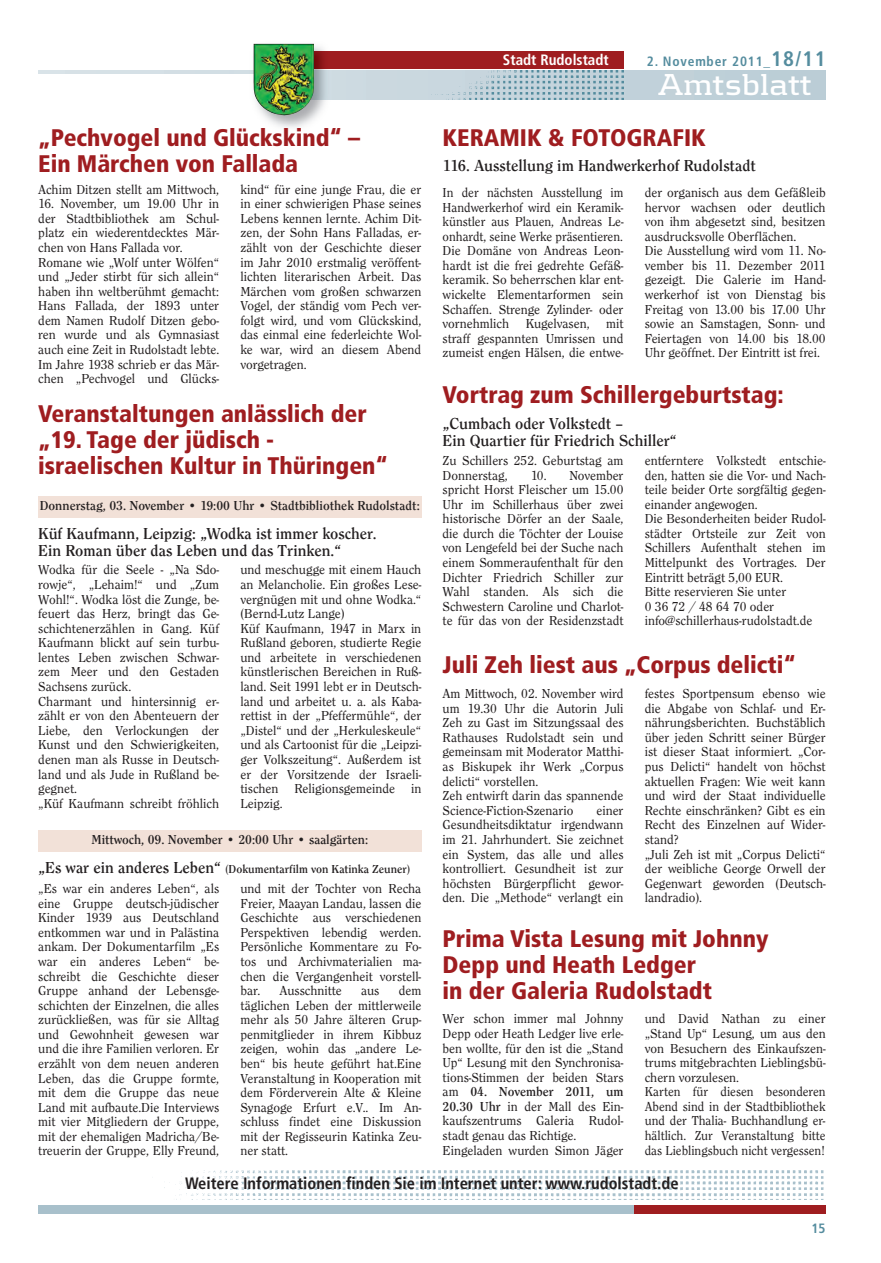
<style>
.page{position:relative;width:881px;height:1263px;background:#fff}
.page>*{position:absolute;margin:0;border:0;box-sizing:border-box;transform-origin:0 0}
.t1{font:700 31.5px "Kontrapunkt";color:#fff}
.t2{font:900 condensed 24px/26px "Frutiger";color:#9f1d20}
.t3{font:700 16.5px/17.9px "Clearface Itc T";color:#231f20}
.t4{font:700 condensed 16.5px "Frutiger";color:#231f20}
.t5{font:700 condensed 15px "Frutiger";color:#fff}
.t6{font:13.5px/14.5px "Clearface Itc T";color:#231f20}
.t7{font:700 13.5px "Clearface Itc T";color:#231f20}
.t8{font:700 condensed 13.5px "Frutiger";letter-spacing:.06em;color:#548c9e}
.t9{font:700 12px "Clearface Itc T";color:#231f20}
.s1{font-size:16.5px}
.s2{font-size:21px}
.s3{font-weight:700}
</style>
<div class="page">
<div style="left:38px;top:1205px;width:598px;height:9px;background:#a8c0cb"></div>
<div style="left:634px;top:1205px;width:191px;height:9px;background:#9f1d20"></div>
<svg style="left:38px;top:70px;width:787px;height:30px;background:#c3d2da"></svg>
<div style="left:38px;top:74px;width:224px;height:28px;background:#fff"></div>
<img style="left:421px;top:70px;width:202px;height:30px">
<div style="left:287px;top:51px;width:336px;height:17px;background:#9f1d20"></div>
<img style="left:263px;top:100px;width:62px;height:28px">
<img style="left:253px;top:43px;width:92px;height:27px">
<img style="left:314px;top:70px;width:31px;height:30px">
<img style="left:234px;top:70px;width:19px;height:4px">
<img style="left:314px;top:51px;width:31px;height:17px">
<img style="left:253px;top:44px;width:61px;height:71px">
<div style="left:38px;top:496px;width:383px;height:21px;background:#f2e1d8"></div>
<div style="left:38px;top:830px;width:383px;height:21px;background:#f2e1d8"></div>
<img style="left:164px;top:1170px;width:660px;height:27px">
<h2 class="t2" style="left:38px;top:126px;width:323px">„Pechvogel und Glückskind“ –<br>Ein Märchen von Fallada</h2>
<p class="t6" style="left:38px;top:182px;width:182px">Achim Ditzen stellt am Mittwoch,</p>
<p class="t6" style="left:38px;top:196px;width:182px">16. November, um 19.00 Uhr in der Stadtbibliothek am Schul&shy;platz ein wiederentdecktes Mär&shy;chen von Hans Fallada vor.<br>Romane wie „Wolf unter Wölfen“ und „Jeder stirbt für sich allein“ haben ihn weltberühmt gemacht:<br>Hans Fallada, der 1893 unter dem Namen Rudolf Ditzen gebo&shy;ren wurde und als Gymnasiast auch eine Zeit in Rudolstadt lebte.<br>Im Jahre 1938 schrieb er das Mär&shy;chen „Pechvogel und Glücks-</p>
<p class="t6" style="left:240px;top:182px;width:182px;text-align:justify">kind“ für eine junge Frau, die er in einer schwierigen Phase seines Lebens kennen lernte. Achim Dit&shy;zen, der Sohn Hans Falladas, er&shy;zählt von der Geschichte dieser im Jahr 2010 erstmalig veröffent&shy;lichten literarischen Arbeit. Das Märchen vom großen schwarzen Vogel, der ständig vom Pech ver&shy;folgt wird, und vom Glückskind, das einmal eine federleichte Wol&shy;ke war, wird an diesem Abend vorgetragen.</p>
<h2 class="t2" style="left:38px;top:403px;width:351px">Veranstaltungen anlässlich der „19. Tage der jüdisch - israelischen Kultur in Thüringen“</h2>
<p class="t7" style="left:40px;top:497px;width:381px">Donnerstag, 03. November • 19:00 Uhr • Stadtbibliothek Rudolstadt:</p>
<p class="t3" style="left:38px;top:524px;width:339px">Küf Kaufmann, Leipzig: „Wodka ist immer koscher.<br>Ein Roman über das Leben und das Trinken.“</p>
<p class="t6" style="left:38px;top:562px;width:182px">Wodka für die Seele - „Na Sdo&shy;rowje“, „Lehaim!“ und „Zum<br>Wohl!“. Wodka löst die Zunge, be&shy;feuert das Herz, bringt das Ge&shy;schichtenerzählen in Gang. Küf<br>Kaufmann blickt auf sein turbu&shy;lentes Leben zwischen Schwar&shy;zem Meer und den Gestaden<br>Sachsens zurück.<br>Charmant und hintersinnig er&shy;zählt er von den Abenteuern der<br>Liebe, den Verlockungen der<br>Kunst und den Schwierigkeiten, denen man als Russe in Deutsch&shy;land und als Jude in Rußland be&shy;gegnet.<br>„Küf Kaufmann schreibt fröhlich</p>
<p class="t6" style="left:240px;top:562px;width:182px">und meschugge mit einem Hauch an Melancholie. Ein großes Lese&shy;vergnügen mit und ohne Wodka.“ (Bernd-Lutz Lange)<br>Küf Kaufmann, 1947 in Marx in<br>Rußland geboren, studierte Regie und arbeitete in verschiedenen künstlerischen Bereichen in Ruß&shy;land. Seit 1991 lebt er in Deutsch&shy;land und arbeitet u. a. als Kaba&shy;rettist in der „Pfeffermühle“, der „Distel“ und der „Herkuleskeule“ und als Cartoonist für die „Leipzi&shy;ger Volkszeitung“. Außerdem ist er der Vorsitzende der Israeli&shy;tischen Religionsgemeinde in<br>Leipzig.</p>
<p class="t7" style="left:91px;top:831px;width:278px">Mittwoch, 09. November • 20:00 Uhr • saalgärten:</p>
<p class="t9" style="left:38px;top:861px;width:373px"><span class="s1">„Es war ein anderes Leben“</span> (Dokumentarfilm von Katinka Zeuner)</p>
<p class="t6" style="left:38px;top:881px;width:182px;text-align:justify">„Es war ein anderes Leben“, als eine Gruppe deutsch-jüdischer Kinder 1939 aus Deutschland entkommen war und in Palästina ankam. Der Dokumentarfilm „Es war ein anderes Leben“ be&shy;schreibt die Geschichte dieser Gruppe anhand der Lebensge&shy;schichten der Einzelnen, die alles zurückließen, was für sie Alltag und Gewohnheit gewesen war und die ihre Familien verloren. Er erzählt von dem neuen anderen Leben, das die Gruppe formte, mit dem die Gruppe das neue Land mit aufbaute.Die Interviews mit vier Mitgliedern der Gruppe, mit der ehemaligen Madricha/Be&shy;treuerin der Gruppe, Elly Freund,</p>
<p class="t6" style="left:240px;top:881px;width:182px;text-align:justify">und mit der Tochter von Recha Freier, Maayan Landau, lassen die Geschichte aus verschiedenen Perspektiven lebendig werden.<br>Persönliche Kommentare zu Fo&shy;tos und Archivmaterialien ma&shy;chen die Vergangenheit vorstell&shy;bar.</p>
<p class="t6" style="left:279px;top:983px;width:64px">Ausschnitte</p>
<p class="t6" style="left:361px;top:983px;width:20px">aus</p>
<p class="t6" style="left:240px;top:983px;width:182px;text-align:justify;text-indent:158px">dem täglichen Leben der mittlerweile mehr als 50 Jahre älteren Grup&shy;penmitglieder in ihrem Kibbuz zeigen, wohin das „andere Le&shy;ben“ bis heute geführt hat.Eine Veranstaltung in Kooperation mit dem Förderverein Alte &amp; Kleine Synagoge Erfurt e.V.. Im An&shy;schluss findet eine Diskussion mit der Regisseurin Katinka Zeu&shy;ner statt.</p>
<p class="t5" style="left:502px;top:53px;width:107px">Stadt Rudolstadt</p>
<p class="t8" style="left:646px;top:56px;width:180px">2. November 2011_<span class="s2">18/11</span></p>
<h1 class="t1" style="left:658px;top:74px;width:155px">Amtsblatt</h1>
<h2 class="t2" style="left:442px;top:126px;width:264px">KERAMIK &amp; FOTOGRAFIK</h2>
<p class="t3" style="left:442px;top:156px;width:314px">116. Ausstellung im Handwerkerhof Rudolstadt</p>
<p class="t6" style="left:442px;top:185px;width:182px;text-align:justify">In der nächsten Ausstellung im Handwerkerhof wird ein Keramik&shy;künstler aus Plauen, Andreas Le&shy;onhardt, seine Werke präsentieren.<br>Die Domäne von Andreas Leon&shy;hardt ist die frei gedrehte Gefäß&shy;keramik. So beherrschen klar ent&shy;wickelte Elementarformen sein Schaffen. Strenge Zylinder- oder vornehmlich Kugelvasen, mit straff gespannten Umrissen und zumeist engen Hälsen, die entwe-</p>
<p class="t6" style="left:644px;top:185px;width:182px">der organisch aus dem Gefäßleib hervor wachsen oder deutlich von ihm abgesetzt sind, besitzen ausdrucksvolle Oberflächen.<br>Die Ausstellung wird vom 11. No&shy;vember bis 11. Dezember 2011 gezeigt. Die Galerie im Hand&shy;werkerhof ist von Dienstag bis<br>Freitag von 13.00 bis 17.00 Uhr sowie an Samstagen, Sonn- und<br>Feiertagen von 14.00 bis 18.00<br>Uhr geöffnet. Der Eintritt ist frei.</p>
<h2 class="t2" style="left:442px;top:384px;width:342px">Vortrag zum Schillergeburtstag:</h2>
<p class="t3" style="left:442px;top:414px;width:236px">„Cumbach oder Volkstedt –<br>Ein Quartier für Friedrich Schiller“</p>
<p class="t6" style="left:442px;top:453px;width:182px">Zu Schillers 252. Geburtstag am<br>Donnerstag,</p>
<p class="t6" style="left:644px;top:453px;width:182px">entferntere Volkstedt entschie&shy;den, hatten sie die Vor- und Nach&shy;teile beider Orte sorgfältig gegen&shy;einander angewogen.<br>Die Besonderheiten beider Rudol&shy;städter Ortsteile zur Zeit von<br>Schillers Aufenthalt stehen im<br>Mittelpunkt des Vortrages. Der<br>Eintritt beträgt 5,00 EUR.<br>Bitte reservieren Sie unter<br>0 36 72 / 48 64 70 oder info@schillerhaus-rudolstadt.de</p>
<h2 class="t2" style="left:442px;top:654px;width:355px">Juli Zeh liest aus „Corpus delicti“</h2>
<p class="t6" style="left:442px;top:686px;width:182px">Am Mittwoch, 02. November wird um 19.30 Uhr die Autorin Juli<br>Zeh zu Gast im Sitzungssaal des<br>Rathauses Rudolstadt sein und gemeinsam mit Moderator Matthi&shy;as Biskupek ihr Werk „Corpus delicti“ vorstellen.<br>Zeh entwirft darin das spannende<br>Science-Fiction-Szenario</p>
<p class="t6" style="left:442px;top:468px;width:182px;text-align:justify;text-indent:88px">10. November spricht Horst Fleischer um 15.00<br>Uhr im Schillerhaus über zwei historische Dörfer an der Saale, die durch die Töchter der Louise von Lengefeld bei der Suche nach einem Sommeraufenthalt für den Dichter Friedrich Schiller zur Wahl standen. Als sich die Schwestern Caroline und Charlot&shy;te für das von der Residenzstadt</p>
<p class="t6" style="left:644px;top:686px;width:182px">festes Sportpensum ebenso wie die Abgabe von Schlaf- und Er&shy;nährungsberichten. Buchstäblich über jeden Schritt seiner Bürger ist dieser Staat informiert. „Cor&shy;pus Delicti“ handelt von höchst aktuellen Fragen: Wie weit kann und wird der Staat individuelle<br>Rechte einschränken? Gibt es ein<br>Recht des Einzelnen auf Wider&shy;stand?<br>„Juli Zeh ist mit „Corpus Delicti“ der weibliche George Orwell der<br>Gegenwart geworden (Deutsch&shy;landradio).</p>
<h2 class="t2" style="left:442px;top:928px;width:327px">Prima Vista Lesung mit Johnny<br>Depp und Heath Ledger<br>in der Galeria Rudolstadt</h2>
<p class="t6" style="left:442px;top:1011px;width:182px">Wer schon immer mal Johnny<br>Depp oder Heath Ledger live erle&shy;ben wollte, für den ist die „Stand<br>Up“ Lesung mit den Synchronisa&shy;tions-Stimmen der beiden Stars am <span class="s3">04. November 2011, um<br>20.30 Uhr</span> in der Mall des Ein&shy;kaufszentrums Galeria Rudol&shy;stadt genau das Richtige.<br>Eingeladen wurden Simon Jäger</p>
<p class="t6" style="left:644px;top:1011px;width:182px">und David Nathan zu einer „Stand Up“ Lesung, um aus den von Besuchern des Einkaufszen&shy;trums mitgebrachten Lieblingsbü&shy;chern vorzulesen.<br>Karten für diesen besonderen<br>Abend sind in der Stadtbibliothek und der Thalia- Buchhandlung er&shy;hältlich. Zur Veranstaltung bitte das Lieblingsbuch nicht vergessen!</p>
<p class="t6" style="left:442px;top:803px;width:182px;text-align:justify;text-indent:154px">einer Gesundheitsdiktatur irgendwann im 21. Jahrhundert. Sie zeichnet ein System, das alle und alles kontrolliert. Gesundheit ist zur höchsten Bürgerpflicht gewor&shy;den. Die „Methode“ verlangt ein</p>
<p class="t4" style="left:185px;top:1176px;width:494px">Weitere Informationen finden Sie im Internet unter: www.rudolstadt.de</p>
<p class="t8" style="left:811px;top:1222px;width:16px">15</p>
</div>
